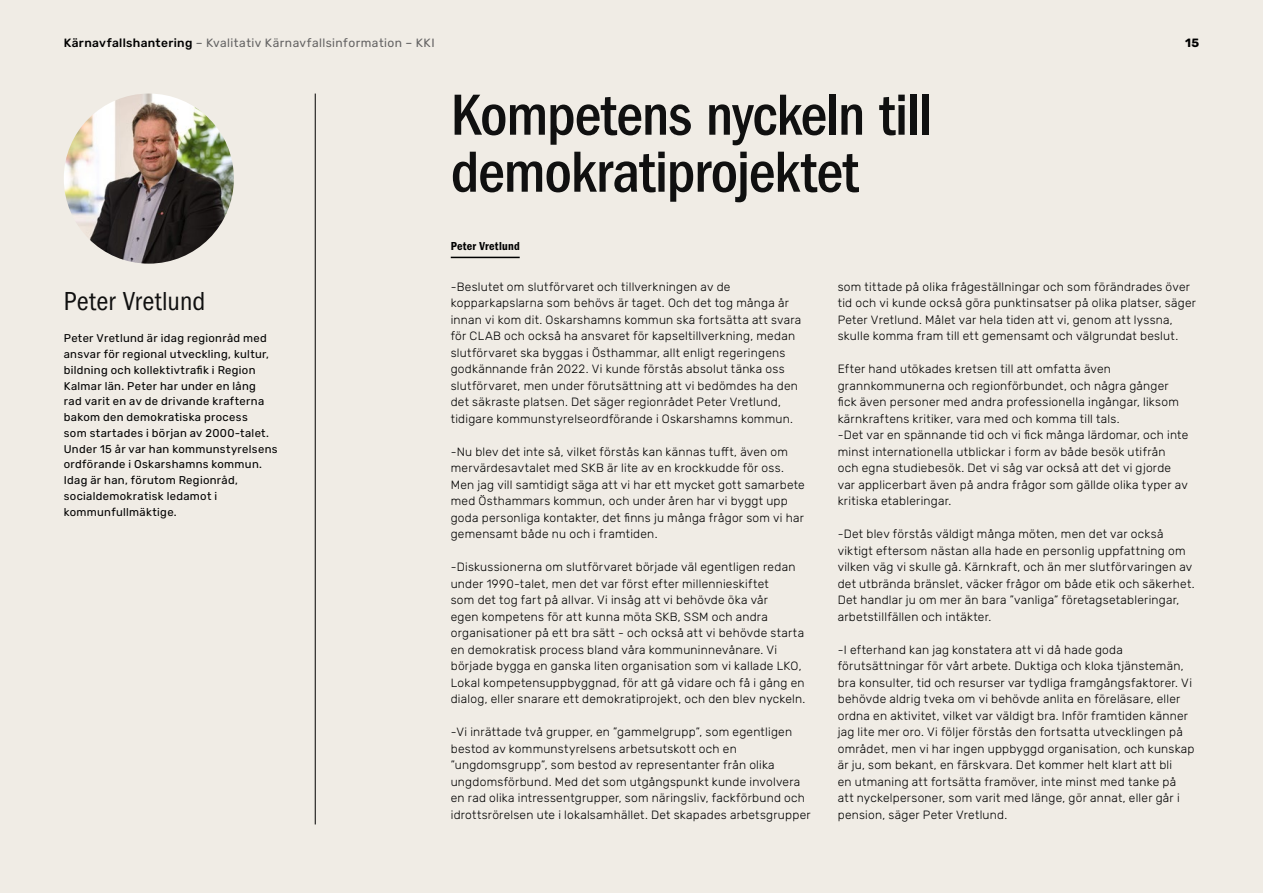
<style>
.page{position:relative;width:1263px;height:893px;background:#f0ece5}
.page>*{position:absolute;margin:0;border:0;box-sizing:border-box;transform-origin:0 0}
.t1{font:500 condensed 60px/57px "Franklin Gothic LT Pro";letter-spacing:-.015em;color:#101010}
.t2{font:condensed 27px "Franklin Gothic LT Pro";letter-spacing:.005em;color:#101010}
.t3{font:300 12px/16.5px "Rubik";letter-spacing:.02em;color:#000}
.t4{font:12px "Rubik";letter-spacing:.035em;color:#646363}
.t5{font:12px "Franklin Gothic LT Pro Cn Dm";letter-spacing:.02em;color:#000}
.t6{font:700 12px "Rubik";color:#000}
.t7{font:11.25px/15.8px "Rubik";letter-spacing:.03em;color:#000}
.s1{font-weight:500;color:#000}
</style>
<div class="page">
<img style="left:64px;top:94px;width:170px;height:170px;border-radius:85px">
<hr style="left:451px;top:257px;width:69px;height:1px;background:#000">
<hr style="left:315px;top:94px;width:1px;height:730px;background:#000">
<p class="t4" style="left:64px;top:36px;width:372px"><span class="s1">Kärnavfallshantering</span> – Kvalitativ Kärnavfallsinformation – KKI</p>
<p class="t6" style="left:1185px;top:35px;width:16px">15</p>
<h1 class="t1" style="left:451px;top:87px;width:482px">Kompetens nyckeln till demokratiprojektet</h1>
<h2 class="t2" style="left:64px;top:286px;width:143px">Peter Vretlund</h2>
<p class="t7" style="left:64px;top:331px;width:215px">Peter Vretlund är idag regionråd med ansvar för regional utveckling, kultur, bildning och kollektivtrafik i Region Kalmar län. Peter har under en lång<br>rad varit en av de drivande krafterna bakom den demokratiska process<br>som startades i början av 2000-talet.<br>Under 15 år var han kommunstyrelsens ordförande i Oskarshamns kommun.<br>Idag är han, förutom Regionråd, socialdemokratisk ledamot i kommunfullmäktige.</p>
<p class="t5" style="left:451px;top:239px;width:70px">Peter Vretlund</p>
<p class="t3" style="left:451px;top:278px;width:352px">-Beslutet om slutförvaret och tillverkningen av de kopparkapslarna som behövs är taget. Och det tog många år innan vi kom dit. Oskarshamns kommun ska fortsätta att svara för CLAB och också ha ansvaret för kapseltillverkning, medan slutförvaret ska byggas i Östhammar, allt enligt regeringens godkännande från 2022. Vi kunde förstås absolut tänka oss slutförvaret, men under förutsättning att vi bedömdes ha den det säkraste platsen. Det säger regionrådet Peter Vretlund, tidigare kommunstyrelseordförande i Oskarshamns kommun.</p>
<p class="t3" style="left:451px;top:443px;width:356px">-Nu blev det inte så, vilket förstås kan kännas tufft, även om mervärdesavtalet med SKB är lite av en krockkudde för oss.<br>Men jag vill samtidigt säga att vi har ett mycket gott samarbete med Östhammars kommun, och under åren har vi byggt upp goda personliga kontakter, det finns ju många frågor som vi har gemensamt både nu och i framtiden.</p>
<p class="t3" style="left:451px;top:559px;width:356px">-Diskussionerna om slutförvaret började väl egentligen redan under 1990-talet, men det var först efter millennieskiftet<br>som det tog fart på allvar. Vi insåg att vi behövde öka vår<br>egen kompetens för att kunna möta SKB, SSM och andra organisationer på ett bra sätt - och också att vi behövde starta en demokratisk process bland våra kommuninnevånare. Vi började bygga en ganska liten organisation som vi kallade LKO, Lokal kompetensuppbyggnad, för att gå vidare och få i gång en dialog, eller snarare ett demokratiprojekt, och den blev nyckeln.</p>
<p class="t3" style="left:451px;top:724px;width:361px">-Vi inrättade två grupper, en ”gammelgrupp”, som egentligen bestod av kommunstyrelsens arbetsutskott och en ”ungdomsgrupp”, som bestod av representanter från olika ungdomsförbund. Med det som utgångspunkt kunde involvera en rad olika intressentgrupper, som näringsliv, fackförbund och idrottsrörelsen ute i lokalsamhället. Det skapades arbetsgrupper</p>
<p class="t3" style="left:838px;top:278px;width:360px">som tittade på olika frågeställningar och som förändrades över tid och vi kunde också göra punktinsatser på olika platser, säger Peter Vretlund. Målet var hela tiden att vi, genom att lyssna, skulle komma fram till ett gemensamt och välgrundat beslut.</p>
<p class="t3" style="left:838px;top:361px;width:352px">Efter hand utökades kretsen till att omfatta även grannkommunerna och regionförbundet, och några gånger fick även personer med andra professionella ingångar, liksom kärnkraftens kritiker, vara med och komma till tals.<br>-Det var en spännande tid och vi fick många lärdomar, och inte minst internationella utblickar i form av både besök utifrån och egna studiebesök. Det vi såg var också att det vi gjorde var applicerbart även på andra frågor som gällde olika typer av kritiska etableringar.</p>
<p class="t3" style="left:838px;top:526px;width:358px">-Det blev förstås väldigt många möten, men det var också viktigt eftersom nästan alla hade en personlig uppfattning om vilken väg vi skulle gå. Kärnkraft, och än mer slutförvaringen av det utbrända bränslet, väcker frågor om både etik och säkerhet.<br>Det handlar ju om mer än bara ”vanliga” företagsetableringar, arbetstillfällen och intäkter.</p>
<p class="t3" style="left:838px;top:641px;width:358px">-I efterhand kan jag konstatera att vi då hade goda förutsättningar för vårt arbete. Duktiga och kloka tjänstemän, bra konsulter, tid och resurser var tydliga framgångsfaktorer. Vi behövde aldrig tveka om vi behövde anlita en föreläsare, eller ordna en aktivitet, vilket var väldigt bra. Inför framtiden känner jag lite mer oro. Vi följer förstås den fortsatta utvecklingen på området, men vi har ingen uppbyggd organisation, och kunskap är ju, som bekant, en färskvara. Det kommer helt klart att bli<br>en utmaning att fortsätta framöver, inte minst med tanke på att nyckelpersoner, som varit med länge, gör annat, eller går i pension, säger Peter Vretlund.</p>
</div>
